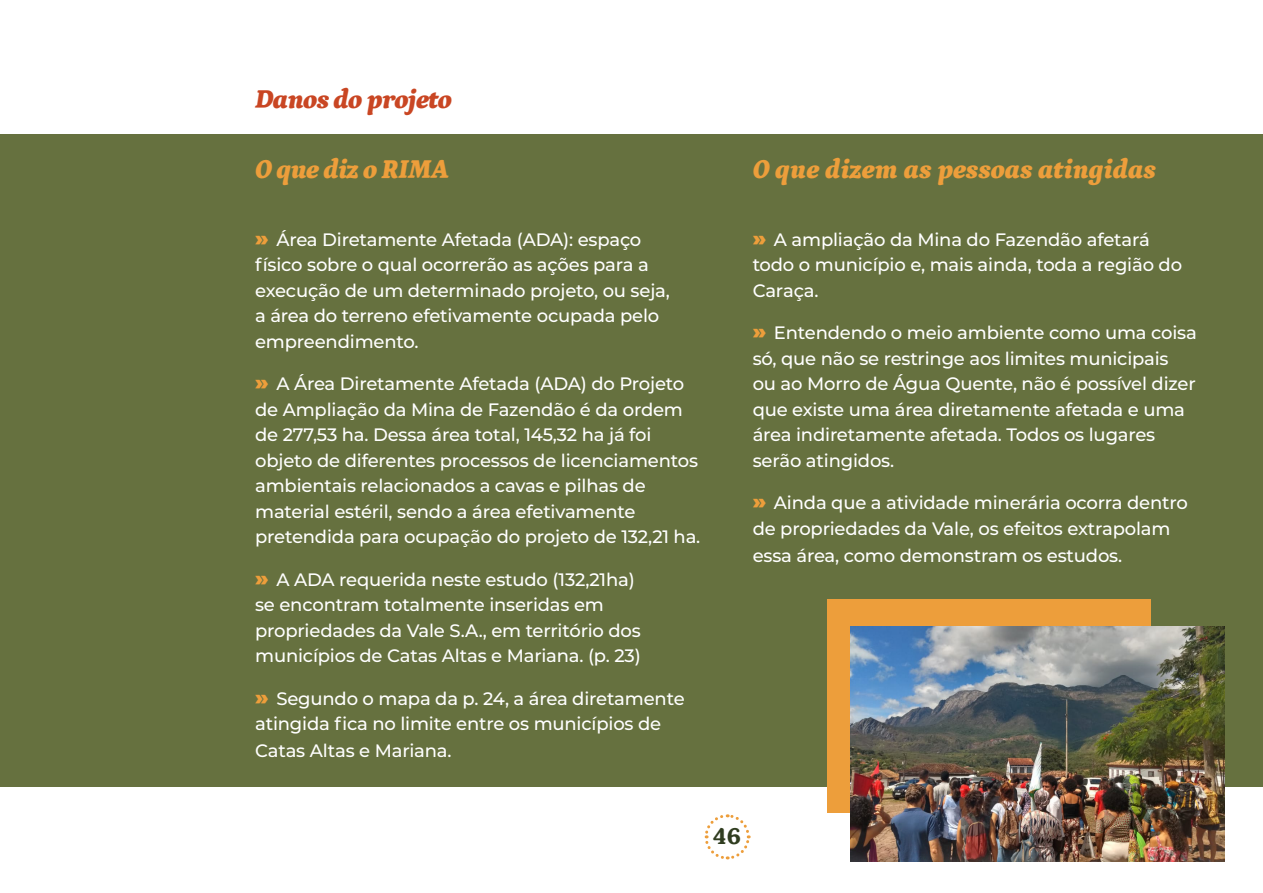
<style>
.page{position:relative;width:1263px;height:893px;background:#fff}
.page>*{position:absolute;margin:0;border:0;box-sizing:border-box;transform-origin:0 0}
.t1{font:italic 900 27px "Petrona";color:#ed9e3b}
.t2{font:italic 900 27px "Petrona";letter-spacing:-.025em;color:#c94623}
.t3{font:italic 900 27px "Petrona";letter-spacing:-.025em;color:#ed9e3b}
.t4{font:800 24px "Petrona";color:#303d20}
.t5{font:500 18px/25.5px "Montserrat";letter-spacing:-.01em;color:#fff}
.s1{font-weight:900;font-size:21px;color:#ed9e3b}
</style>
<div class="page">
<svg style="left:704px;top:814px;width:47px;height:46px"></svg>
<div style="left:0;top:134px;width:1263px;height:653px;background:#66713f"></div>
<div style="left:827px;top:600px;width:323px;height:213px;background:#ed9e3b"></div>
<img style="left:850px;top:627px;width:375px;height:234px">
<h1 class="t2" style="left:255px;top:79px;width:198px">Danos do projeto</h1>
<h1 class="t3" style="left:255px;top:148px;width:196px">O que diz o RIMA</h1>
<p class="t5" style="left:255px;top:226px;width:416px"><span class="s1">»</span> Área Diretamente Afetada (ADA): espaço físico sobre o qual ocorrerão as ações para a execução de um determinado projeto, ou seja, a área do terreno efetivamente ocupada pelo empreendimento.</p>
<p class="t5" style="left:255px;top:370px;width:447px"><span class="s1">»</span> A Área Diretamente Afetada (ADA) do Projeto de Ampliação da Mina de Fazendão é da ordem de 277,53 ha. Dessa área total, 145,32 ha já foi objeto de diferentes processos de licenciamentos ambientais relacionados a cavas e pilhas de material estéril, sendo a área efetivamente pretendida para ocupação do projeto de 132,21 ha.</p>
<p class="t5" style="left:255px;top:566px;width:387px"><span class="s1">»</span> A ADA requerida neste estudo (132,21ha) se encontram totalmente inseridas em propriedades da Vale S.A., em território dos municípios de Catas Altas e Mariana. (p. 23)</p>
<p class="t5" style="left:255px;top:685px;width:431px;line-height:26.2px"><span class="s1">»</span> Segundo o mapa da p. 24, a área diretamente atingida fica no limite entre os municípios de<br>Catas Altas e Mariana.</p>
<h1 class="t1" style="left:753px;top:148px;width:404px">O que dizem as pessoas atingidas</h1>
<p class="t5" style="left:753px;top:226px;width:431px"><span class="s1">»</span> A ampliação da Mina do Fazendão afetará todo o município e, mais ainda, toda a região do<br>Caraça.</p>
<p class="t5" style="left:753px;top:319px;width:446px"><span class="s1">»</span> Entendendo o meio ambiente como uma coisa só, que não se restringe aos limites municipais<br>ou ao Morro de Água Quente, não é possível dizer que existe uma área diretamente afetada e uma área indiretamente afetada. Todos os lugares serão atingidos.</p>
<p class="t5" style="left:753px;top:489px;width:437px;line-height:26.2px"><span class="s1">»</span> Ainda que a atividade minerária ocorra dentro de propriedades da Vale, os efeitos extrapolam essa área, como demonstram os estudos.</p>
<h2 class="t4" style="left:713px;top:818px;width:30px">46</h2>
</div>
